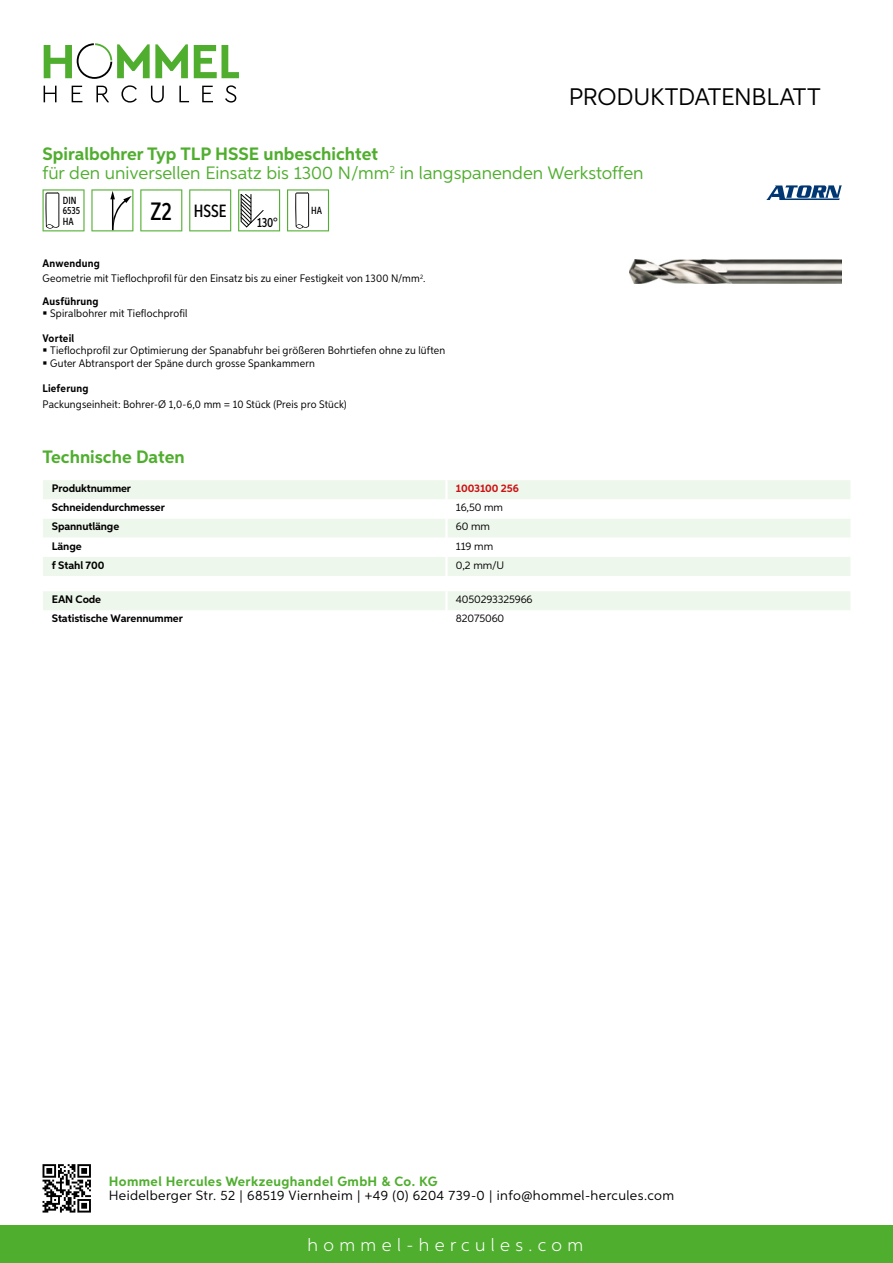
<style>
.page{position:relative;width:893px;height:1263px;background:#fff}
.page>*{position:absolute;margin:0;border:0;box-sizing:border-box;transform-origin:0 0}
.t1{font:24px "Aspira";letter-spacing:-.01em;color:#000}
.t2{font:18px/19.8px "Aspira";color:#50ae2f}
.t3{font:300 18px "Aspira";letter-spacing:.3em;color:#fff}
.t4{font:700 18px "Aspira";color:#50ae2f}
.t5{font:500 17.85px "Aspira XX Nar";color:#000}
.t6{font:13.5px "Aspira";letter-spacing:.03em;color:#000}
.t7{font:700 13.5px "Aspira";letter-spacing:.03em;color:#50ae2f}
.t8{font:500 13.35px "Aspira XX Nar";color:#000}
.t9{font:10.95px/15.1px "Aspira Nar";letter-spacing:.015em;color:#000}
.t10{font:700 10.95px "Aspira";letter-spacing:-.01em;color:#000}
.t11{font:10.95px "Aspira";letter-spacing:-.01em;color:#000}
.t12{font:700 10.95px "Aspira Nar";letter-spacing:.02em;color:#000}
.t13{font:700 10.95px "Aspira";letter-spacing:-.01em;color:#cd1013}
.t14{font:500 10.35px/10.4px "Aspira XX Nar";color:#000}
.s1{font-weight:700}
.s2{font-size:25.2px}
</style>
<div class="page">
<div style="left:0;top:1226px;width:893px;height:37px;background:#50ae2f"></div>
<svg style="left:43px;top:1164px;width:48px;height:48px"></svg>
<svg style="left:194px;top:45px;width:45px;height:33px"></svg>
<svg style="left:44px;top:43px;width:144px;height:36px"></svg>
<svg style="left:44px;top:86px;width:13px;height:16px"></svg>
<svg style="left:72px;top:86px;width:10px;height:16px"></svg>
<svg style="left:96px;top:86px;width:13px;height:16px"></svg>
<svg style="left:121px;top:85px;width:16px;height:18px"></svg>
<svg style="left:151px;top:86px;width:13px;height:17px"></svg>
<svg style="left:179px;top:86px;width:10px;height:16px"></svg>
<svg style="left:202px;top:86px;width:11px;height:16px"></svg>
<svg style="left:225px;top:85px;width:11px;height:18px"></svg>
<div style="left:43px;top:480px;width:807px;height:96px;background:#eef7eb"></div>
<svg style="left:43px;top:499px;width:807px;height:58px"></svg>
<hr style="left:445px;top:480px;width:3px;height:19px;background:#fff">
<hr style="left:445px;top:499px;width:3px;height:19px;background:#fff">
<hr style="left:445px;top:518px;width:3px;height:20px;background:#fff">
<hr style="left:445px;top:538px;width:3px;height:19px;background:#fff">
<hr style="left:445px;top:557px;width:3px;height:19px;background:#fff">
<div style="left:43px;top:591px;width:807px;height:19px;background:#eef7eb"></div>
<svg style="left:43px;top:189px;width:42px;height:42px"></svg>
<svg style="left:91px;top:189px;width:42px;height:42px"></svg>
<svg style="left:140px;top:189px;width:42px;height:42px"></svg>
<svg style="left:189px;top:189px;width:42px;height:42px"></svg>
<svg style="left:238px;top:189px;width:42px;height:42px"></svg>
<svg style="left:287px;top:189px;width:42px;height:42px"></svg>
<img style="left:629px;top:259px;width:213px;height:24px">
<svg style="left:766px;top:185px;width:76px;height:15px"></svg>
<h1 class="t1" style="left:569px;top:82px;width:253px">Produktdatenblatt</h1>
<h2 class="t2" style="left:43px;top:143px;width:602px"><span class="s1">Spiralbohrer Typ TLP HSSE unbeschichtet<br></span>für den universellen Einsatz bis 1300 N/mm<sup>2</sup> in langspanenden Werkstoffen</h2>
<p class="t14" style="left:63px;top:195px;width:19px">DIN<br>6535<br>HA</p>
<h3 class="t5" style="left:151px;top:200px;width:77px"><span class="s2">Z2</span> HSSE</h3>
<p class="t8" style="left:257px;top:215px;width:22px">130°</p>
<p class="t14" style="left:311px;top:205px;width:12px">HA</p>
<p class="t9" style="left:43px;top:256px;width:384px"><span class="s1">Anwendung<br></span>Geometrie mit Tieflochprofil für den Einsatz bis zu einer Festigkeit von 1300 N/mm<sup>2</sup>.</p>
<p class="t12" style="left:43px;top:294px;width:58px">Ausführung</p>
<p class="t9" style="left:50px;top:306px;width:139px">Spiralbohrer mit Tieflochprofil</p>
<p class="t12" style="left:43px;top:331px;width:33px">Vorteil</p>
<p class="t9" style="left:50px;top:344px;width:396px;line-height:12.8px">Tieflochprofil zur Optimierung der Spanabfuhr bei größeren Bohrtiefen ohne zu lüften<br>Guter Abtransport der Späne durch grosse Spankammern</p>
<p class="t12" style="left:43px;top:382px;width:47px">Lieferung</p>
<p class="t9" style="left:43px;top:396px;width:306px">Packungseinheit: Bohrer-Ø 1,0-6,0 mm = 10 Stück (Preis pro Stück)</p>
<h2 class="t4" style="left:43px;top:446px;width:144px">Technische Daten</h2>
<p class="t10" style="left:52px;top:482px;width:81px">Produktnummer</p>
<p class="t13" style="left:456px;top:482px;width:64px">1003100 256</p>
<p class="t10" style="left:52px;top:501px;width:115px">Schneidendurchmesser</p>
<p class="t11" style="left:456px;top:501px;width:49px">16,50 mm</p>
<p class="t10" style="left:52px;top:520px;width:69px">Spannutlänge</p>
<p class="t11" style="left:456px;top:520px;width:36px">60 mm</p>
<p class="t10" style="left:52px;top:539px;width:31px">Länge</p>
<p class="t11" style="left:456px;top:539px;width:39px">119 mm</p>
<p class="t10" style="left:52px;top:558px;width:54px">f Stahl 700</p>
<p class="t11" style="left:456px;top:558px;width:48px">0,2 mm/U</p>
<p class="t10" style="left:52px;top:593px;width:51px">EAN Code</p>
<p class="t11" style="left:456px;top:593px;width:78px">4050293325966</p>
<p class="t10" style="left:52px;top:612px;width:132px">Statistische Warennummer</p>
<p class="t11" style="left:456px;top:612px;width:50px">82075060</p>
<p class="t7" style="left:109px;top:1172px;width:330px">Hommel Hercules Werkzeughandel GmbH &amp; Co. KG</p>
<p class="t6" style="left:109px;top:1187px;width:567px">Heidelberger Str. 52 | 68519 Viernheim | +49 (0) 6204 739-0 | info@hommel-hercules.com</p>
<h2 class="t3" style="left:307px;top:1234px;width:277px">hommel-hercules.com</h2>
</div>
